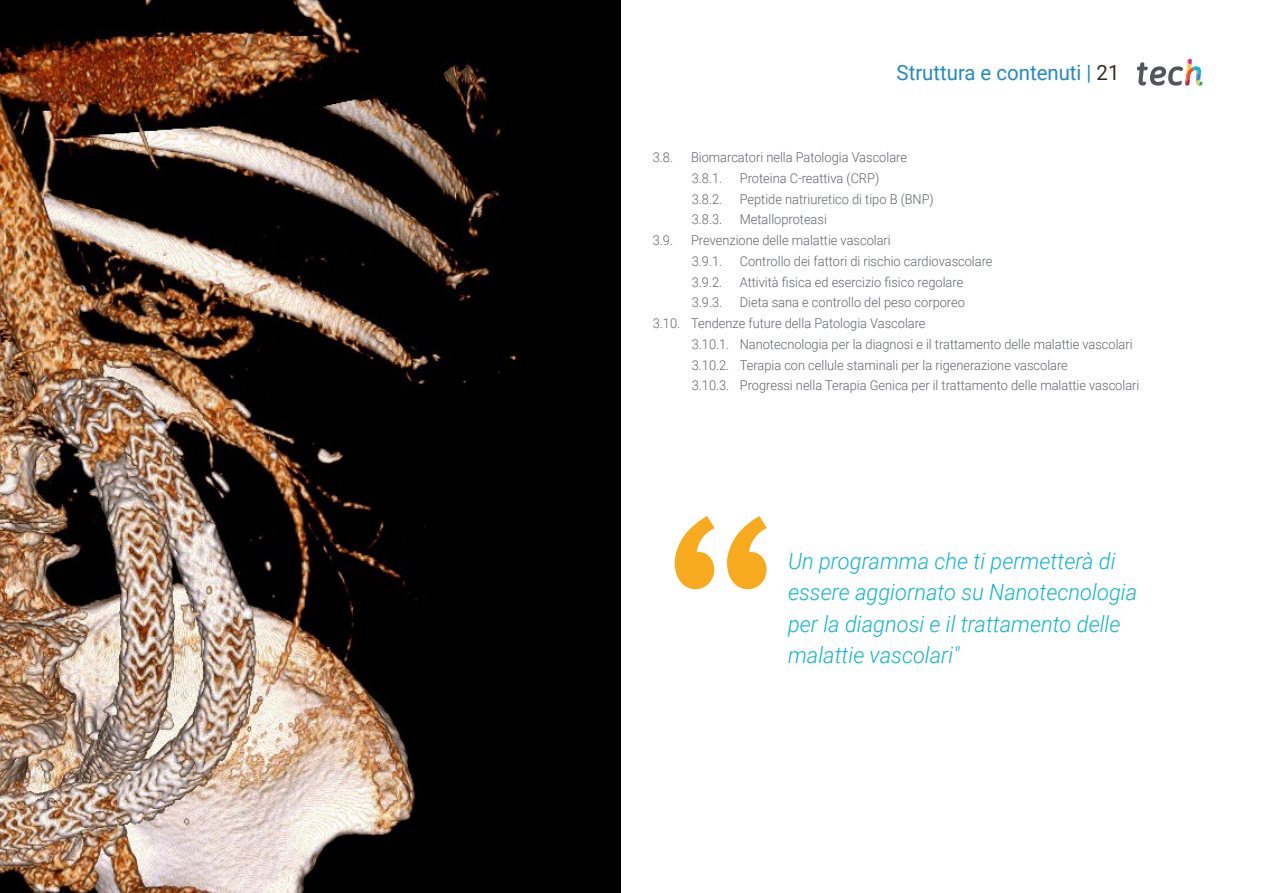
<style>
.page{position:relative;width:1263px;height:893px;background:#fff}
.page>*{position:absolute;margin:0;border:0;box-sizing:border-box;transform-origin:0 0}
.t1{font:italic 300 22.5px/31.5px "Roboto";color:#0fb6cf}
.t2{font:21px "Roboto";color:#2488c9}
.t3{font:300 13.5px/20.7px "Roboto";color:#61646a;scale:.95 1}
.s1{color:#312e20}
</style>
<div class="page">
<svg style="left:1137px;top:59px;width:65px;height:27px"></svg>
<img style="left:0;top:0;width:621px;height:893px">
<svg style="left:675px;top:516px;width:92px;height:73px"></svg>
<h2 class="t2" style="left:897px;top:57px;width:224px">Struttura e contenuti | <span class="s1">21</span></h2>
<p class="t3" style="left:653px;top:146px;width:23px">3.8.</p>
<p class="t3" style="left:691px;top:146px;width:229px">Biomarcatori nella Patologia Vascolare<br>3.8.1.</p>
<p class="t3" style="left:740px;top:167px;width:148px">Proteina C-reattiva (CRP)</p>
<p class="t3" style="left:692px;top:188px;width:34px">3.8.2.</p>
<p class="t3" style="left:740px;top:188px;width:206px">Peptide natriuretico di tipo B (BNP)</p>
<p class="t3" style="left:692px;top:209px;width:34px">3.8.3.</p>
<p class="t3" style="left:740px;top:209px;width:93px">Metalloproteasi</p>
<p class="t3" style="left:653px;top:229px;width:23px">3.9.</p>
<p class="t3" style="left:691px;top:229px;width:212px">Prevenzione delle malattie vascolari<br>3.9.1.</p>
<p class="t3" style="left:740px;top:250px;width:268px">Controllo dei fattori di rischio cardiovascolare</p>
<p class="t3" style="left:692px;top:271px;width:34px">3.9.2.</p>
<p class="t3" style="left:740px;top:271px;width:237px">Attività fisica ed esercizio fisico regolare</p>
<p class="t3" style="left:692px;top:292px;width:34px">3.9.3.</p>
<p class="t3" style="left:653px;top:292px;width:330px;text-indent:87px">Dieta sana e controllo del peso corporeo<br>3.10. Tendenze future della Patologia Vascolare</p>
<p class="t3" style="left:692px;top:333px;width:473px">3.10.1. Nanotecnologia per la diagnosi e il trattamento delle malattie vascolari<br>3.10.2. Terapia con cellule staminali per la rigenerazione vascolare<br>3.10.3. Progressi nella Terapia Genica per il trattamento delle malattie vascolari</p>
<h1 class="t1" style="left:788px;top:544px;width:351px">Un programma che ti permetterà di essere aggiornato su Nanotecnologia per la diagnosi e il trattamento delle malattie vascolari"</h1>
</div>
